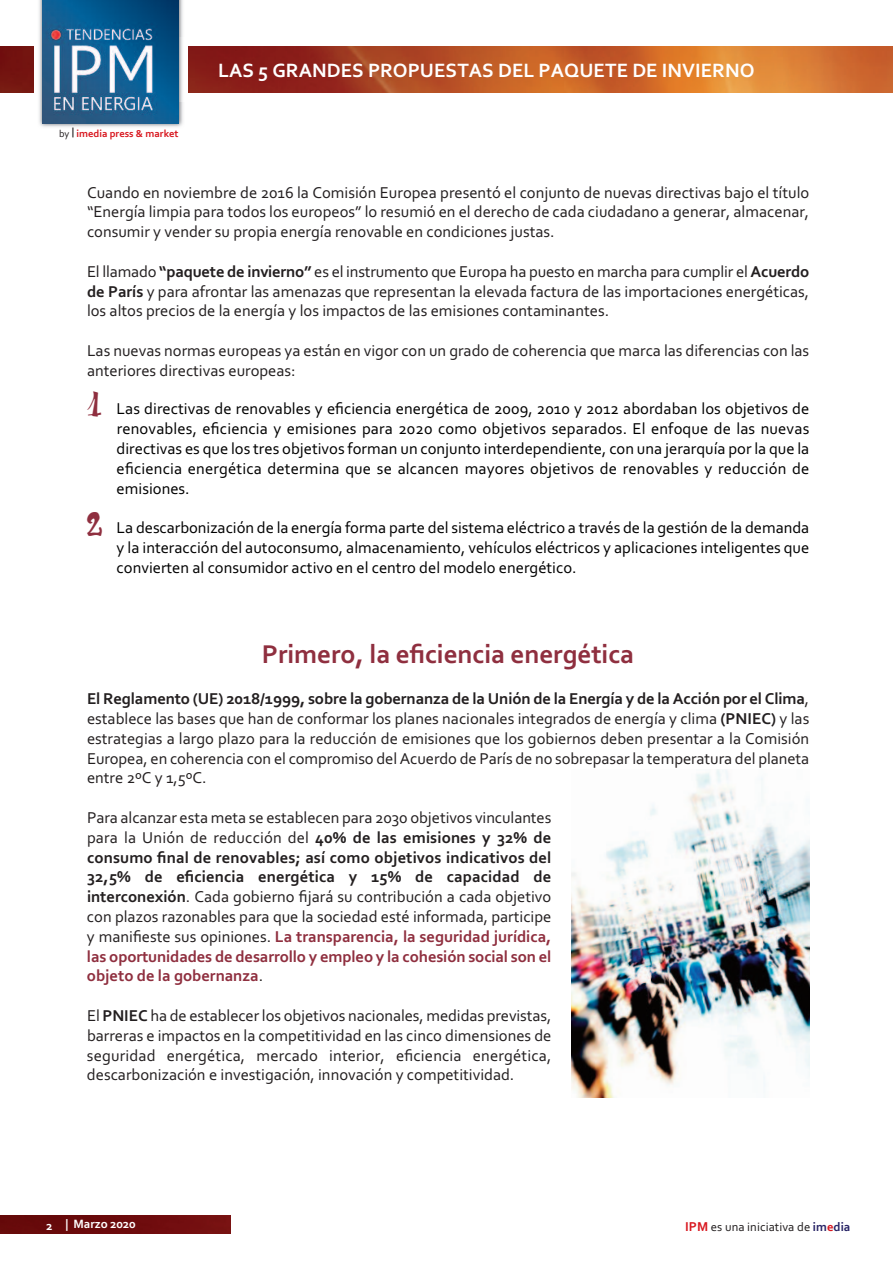
<style>
.page{position:relative;width:893px;height:1263px;background:#fff}
.page>*{position:absolute;margin:0;border:0;box-sizing:border-box;transform-origin:0 0}
.t1{font:700 27px "Corbel";color:#8f2f3f}
.t2{font:27px "El&Font";color:#8f2f3f}
.t3{font:700 20.25px "Corbel";color:#fff}
.t4{font:16.5px/19.8px "Corbel";color:#231f20;text-align:justify}
.t5{font:16.5px/19.8px "Corbel";color:#000;text-align:justify}
.t6{font:12.6px "Corbel";letter-spacing:.005em;color:#231f20}
.t7{font:700 12.6px "Corbel";letter-spacing:-.005em;color:#fff}
.t8{font:700 10.5px "Corbel";letter-spacing:.005em;color:#d8171f}
.s1{font-weight:400;font-size:10.2px;color:#231f20}
.s2{font-weight:700}
.s3{font-weight:700;color:#8f2f3f}
.s4{font-weight:700;font-size:13.5px;color:#d8171f}
.s5{font-weight:700;color:#282466}
.s6{font-weight:700;color:#d8171f}
</style>
<div class="page">
<img style="left:0;top:1215px;width:230px;height:19px">
<img style="left:0;top:46px;width:893px;height:47px">
<img style="left:39px;top:101px;width:144px;height:26px">
<img style="left:187px;top:46px;width:2px;height:47px">
<img style="left:36px;top:0;width:151px;height:101px">
<img style="left:43px;top:0;width:136px;height:123px">
<img style="left:571px;top:770px;width:238px;height:328px">
<p class="t8" style="left:59px;top:127px;width:121px"><span class="s1">by</span> <sup>|</sup> imedia press &amp; market</p>
<p class="t3" style="left:218px;top:58px;width:538px">LAS 5 GRANDES PROPUESTAS DEL PAQUETE DE INVIERNO</p>
<p class="t4" style="left:87px;top:182px;width:724px">Cuando en noviembre de 2016 la Comisión Europea presentó el conjunto de nuevas directivas bajo el título “Energía limpia para todos los europeos” lo resumió en el derecho de cada ciudadano a generar, almacenar, consumir y vender su propia energía renovable en condiciones justas.</p>
<p class="t4" style="left:87px;top:261px;width:724px">El llamado <span class="s2">“paquete de invierno”</span> es el instrumento que Europa ha puesto en marcha para cumplir el <span class="s2">Acuerdo de París</span> y para afrontar las amenazas que representan la elevada factura de las importaciones energéticas, los altos precios de la energía y los impactos de las emisiones contaminantes.</p>
<p class="t4" style="left:87px;top:340px;width:724px">Las nuevas normas europeas ya están en vigor con un grado de coherencia que marca las diferencias con las anteriores directivas europeas:</p>
<p class="t5" style="left:117px;top:399px;width:694px">Las directivas de renovables y eficiencia energética de 2009, 2010 y 2012 abordaban los objetivos de renovables, eficiencia y emisiones para 2020 como objetivos separados. El enfoque de las nuevas directivas es que los tres objetivos forman un conjunto interdependiente, con una jerarquía por la que la eficiencia energética determina que se alcancen mayores objetivos de renovables y reducción de emisiones.</p>
<p class="t5" style="left:117px;top:518px;width:694px">La descarbonización de la energía forma parte del sistema eléctrico a través de la gestión de la demanda y la interacción del autoconsumo, almacenamiento, vehículos eléctricos y aplicaciones inteligentes que convierten al consumidor activo en el centro del modelo energético.</p>
<h1 class="t2" style="left:87px;top:390px;width:16px">1</h1>
<h1 class="t2" style="left:87px;top:511px;width:17px">2</h1>
<h1 class="t1" style="left:262px;top:638px;width:374px">Primero, la eficiencia energética</h1>
<p class="t4" style="left:87px;top:689px;width:724px"><span class="s2">El Reglamento (UE) 2018/1999, sobre la gobernanza de la Unión de la Energía y de la Acción por el Clima</span>, establece las bases que han de conformar los planes nacionales integrados de energía y clima <span class="s2">(PNIEC)</span> y las estrategias a largo plazo para la reducción de emisiones que los gobiernos deben presentar a la Comisión Europea, en coherencia con el compromiso del Acuerdo de París de no sobrepasar la temperatura del planeta entre 2ºC y 1,5ºC.</p>
<p class="t4" style="left:87px;top:807px;width:466px">Para alcanzar esta meta se establecen para 2030 objetivos vinculantes para la Unión de reducción del <span class="s2">40% de las emisiones y 32% de consumo final de renovables; así como objetivos indicativos del 32,5% de eficiencia energética y 15% de capacidad de interconexión</span>. Cada gobierno fijará su contribución a cada objetivo con plazos razonables para que la sociedad esté informada, participe y manifieste sus opiniones. <span class="s3">La transparencia, la seguridad jurídica, las oportunidades de desarrollo y empleo y la cohesión social son el objeto de la gobernanza</span>.</p>
<p class="t4" style="left:87px;top:1005px;width:466px">El <span class="s2">PNIEC</span> ha de establecer los objetivos nacionales, medidas previstas, barreras e impactos en la competitividad en las cinco dimensiones de seguridad energética, mercado interior, eficiencia energética, descarbonización e investigación, innovación y competitividad.</p>
<p class="t7" style="left:46px;top:1216px;width:91px">2 | Marzo 2020</p>
<p class="t6" style="left:685px;top:1219px;width:167px"><span class="s4">IPM</span> es una iniciativa de <span class="s5">im</span><span class="s6">e</span><span class="s5">dia</span></p>
</div>
